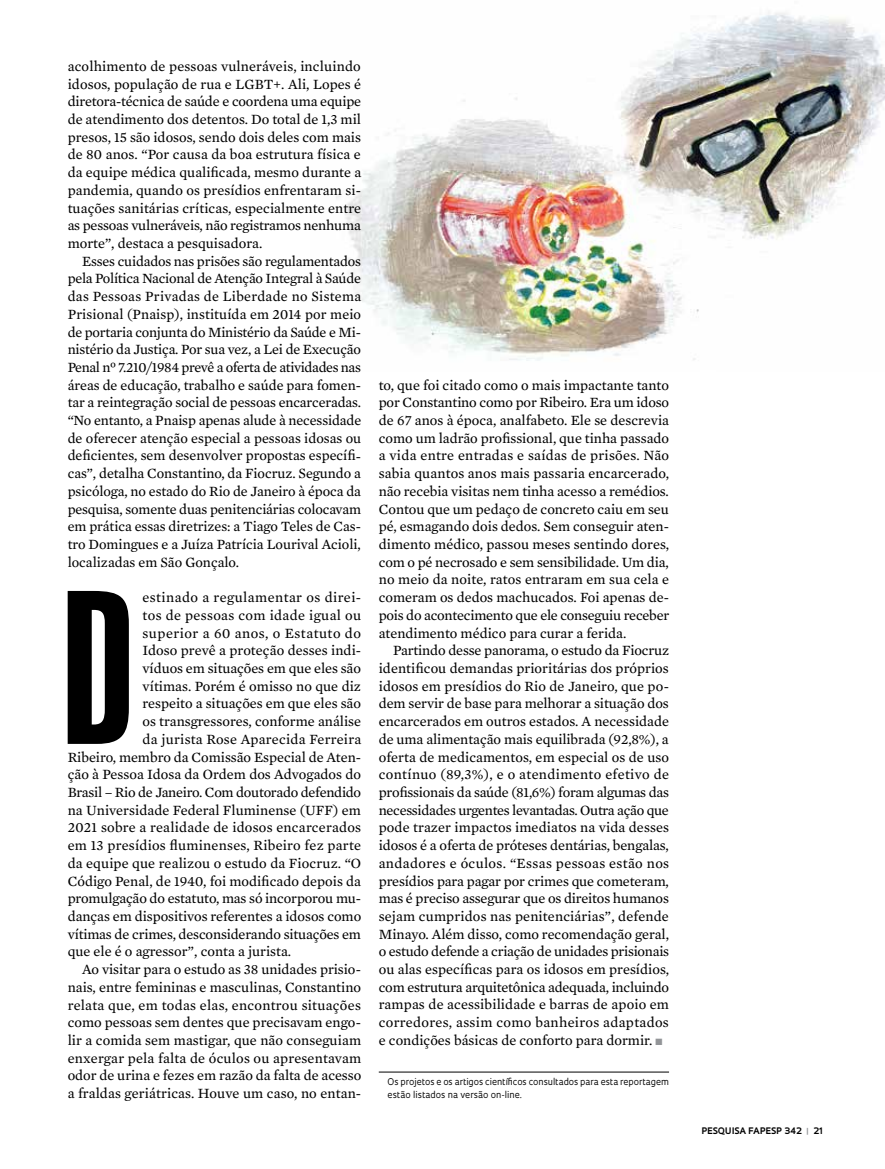
<style>
.page{position:relative;width:885px;height:1169px;background:#fff}
.page>*{position:absolute;margin:0;border:0;box-sizing:border-box;transform-origin:0 0}
.t1{font:195.45px "Swiss 924 BT Regular B";color:#000}
.t2{font:14.4px/17.7px "Mercury Text G2";color:#000;text-align:justify}
.t3{font:14.4px "Mercury Text G2";letter-spacing:-.02em;color:#000}
.t4{font:14.4px "Mercury Text G2";letter-spacing:.02em;color:#000}
.t5{font:14.4px "Mercury Text G2";letter-spacing:.03em;color:#000}
.t6{font:14.4px "Mercury Text G2";letter-spacing:.025em;color:#000}
.t7{font:14.4px "Mercury Text G2";letter-spacing:.035em;color:#000}
.t8{font:9px/13.2px "Oculum";letter-spacing:-.005em;color:#000}
.t9{font:700 8.7px "Oculum";letter-spacing:.015em;color:#000}
.s1{color:#939598}
</style>
<div class="page">
<img style="left:336px;top:12px;width:549px;height:349px">
<hr style="left:379px;top:1071px;width:290px;height:1px;background:#000">
<p class="t2" style="left:68px;top:56px;width:295px">acolhimento de pessoas vulneráveis, incluindo idosos, população de rua e LGBT+. Ali, Lopes é diretora-técnica de saúde e coordena uma equipe de atendimento dos detentos. Do total de 1,3 mil presos, 15 são idosos, sendo dois deles com mais de 80 anos. “Por causa da boa estrutura física e da equipe médica qualificada, mesmo durante a pandemia, quando os presídios enfrentaram si&shy;tuações sanitárias críticas, especialmente entre as pessoas vulneráveis, não registramos nenhuma morte”, destaca a pesquisadora.</p>
<p class="t2" style="left:68px;top:251px;width:295px;text-indent:14px">Esses cuidados nas prisões são regulamentados pela Política Nacional de Atenção Integral à Saúde das Pessoas Privadas de Liberdade no Sistema Prisional (Pnaisp), instituída em 2014 por meio de portaria conjunta do Ministério da Saúde e Mi&shy;nistério da Justiça. Por sua vez, a Lei de Execução Penal nº 7.210/1984 prevê a oferta de atividades nas áreas de educação, trabalho e saúde para fomen&shy;tar a reintegração social de pessoas encarceradas. “No entanto, a Pnaisp apenas alude à necessidade de oferecer atenção especial a pessoas idosas ou deficientes, sem desenvolver propostas específi&shy;cas”, detalha Constantino, da Fiocruz. Segundo a psicóloga, no estado do Rio de Janeiro à época da pesquisa, somente duas penitenciárias colocavam em prática essas diretrizes: a Tiago Teles de Cas&shy;tro Domingues e a Juíza Patrícia Lourival Acioli, localizadas em São Gonçalo.</p>
<h1 class="t1" style="left:61px;top:551px;width:75px">D</h1>
<p class="t5" style="left:143px;top:587px;width:220px">estinado a regulamentar os direi-</p>
<p class="t6" style="left:143px;top:604px;width:220px">tos de pessoas com idade igual ou</p>
<p class="t7" style="left:143px;top:622px;width:220px">superior a 60 anos, o Estatuto do</p>
<p class="t2" style="left:143px;top:641px;width:220px">Idoso prevê a proteção desses indi-</p>
<p class="t2" style="left:143px;top:658px;width:220px">víduos em situações em que eles são</p>
<p class="t2" style="left:143px;top:676px;width:220px">vítimas. Porém é omisso no que diz</p>
<p class="t2" style="left:143px;top:694px;width:220px">respeito a situações em que eles são</p>
<p class="t2" style="left:143px;top:711px;width:220px">os transgressores, conforme análise</p>
<p class="t2" style="left:143px;top:729px;width:220px">da jurista Rose Aparecida Ferreira</p>
<p class="t2" style="left:68px;top:747px;width:295px">Ribeiro, membro da Comissão Especial de Aten-</p>
<p class="t2" style="left:68px;top:765px;width:295px">ção à Pessoa Idosa da Ordem dos Advogados do</p>
<p class="t3" style="left:68px;top:782px;width:295px">Brasil – Rio de Janeiro. Com doutorado defendido</p>
<p class="t2" style="left:68px;top:800px;width:295px">na Universidade Federal Fluminense (UFF) em</p>
<p class="t2" style="left:68px;top:818px;width:295px">2021 sobre a realidade de idosos encarcerados</p>
<p class="t2" style="left:68px;top:835px;width:295px">em 13 presídios fluminenses, Ribeiro fez parte</p>
<p class="t2" style="left:68px;top:853px;width:295px">da equipe que realizou o estudo da Fiocruz. “O</p>
<p class="t2" style="left:68px;top:871px;width:295px">Código Penal, de 1940, foi modificado depois da</p>
<p class="t2" style="left:68px;top:888px;width:295px">promulgação do estatuto, mas só incorporou mu-</p>
<p class="t2" style="left:68px;top:906px;width:295px">danças em dispositivos referentes a idosos como</p>
<p class="t2" style="left:68px;top:924px;width:295px">vítimas de crimes, desconsiderando situações em</p>
<p class="t2" style="left:68px;top:942px;width:225px">que ele é o agressor”, conta a jurista.</p>
<p class="t2" style="left:82px;top:959px;width:280px">Ao visitar para o estudo as 38 unidades prisio-</p>
<p class="t2" style="left:68px;top:977px;width:295px">nais, entre femininas e masculinas, Constantino</p>
<p class="t4" style="left:68px;top:994px;width:295px">relata que, em todas elas, encontrou situações</p>
<p class="t2" style="left:68px;top:1012px;width:295px">como pessoas sem dentes que precisavam engo-</p>
<p class="t2" style="left:68px;top:1030px;width:295px">lir a comida sem mastigar, que não conseguiam</p>
<p class="t2" style="left:68px;top:1048px;width:295px">enxergar pela falta de óculos ou apresentavam</p>
<p class="t2" style="left:68px;top:1066px;width:295px">odor de urina e fezes em razão da falta de acesso</p>
<p class="t2" style="left:68px;top:1083px;width:295px">a fraldas geriátricas. Houve um caso, no entan-</p>
<p class="t2" style="left:379px;top:375px;width:292px">to, que foi citado como o mais impactante tanto por Constantino como por Ribeiro. Era um idoso de 67 anos à época, analfabeto. Ele se descrevia como um ladrão profissional, que tinha passado a vida entre entradas e saídas de prisões. Não sabia quantos anos mais passaria encarcerado, não recebia visitas nem tinha acesso a remédios.<br>Contou que um pedaço de concreto caiu em seu pé, esmagando dois dedos. Sem conseguir aten&shy;dimento médico, passou meses sentindo dores, com o pé necrosado e sem sensibilidade. Um dia, no meio da noite, ratos entraram em sua cela e comeram os dedos machucados. Foi apenas de&shy;pois do acontecimento que ele conseguiu receber atendimento médico para curar a ferida.</p>
<p class="t2" style="left:379px;top:641px;width:292px;text-indent:14px">Partindo desse panorama, o estudo da Fiocruz identificou demandas prioritárias dos próprios idosos em presídios do Rio de Janeiro, que po&shy;dem servir de base para melhorar a situação dos encarcerados em outros estados. A necessidade de uma alimentação mais equilibrada (92,8%), a oferta de medicamentos, em especial os de uso contínuo (89,3%), e o atendimento efetivo de profissionais da saúde (81,6%) foram algumas das necessidades urgentes levantadas. Outra ação que pode trazer impactos imediatos na vida desses idosos é a oferta de próteses dentárias, bengalas, andadores e óculos. “Essas pessoas estão nos presídios para pagar por crimes que cometeram, mas é preciso assegurar que os direitos humanos sejam cumpridos nas penitenciárias”, defende Minayo. Além disso, como recomendação geral, o estudo defende a criação de unidades prisionais ou alas específicas para os idosos em presídios, com estrutura arquitetônica adequada, incluindo rampas de acessibilidade e barras de apoio em corredores, assim como banheiros adaptados e condições básicas de conforto para dormir. <span class="s1">■</span></p>
<p class="t8" style="left:388px;top:1074px;width:283px">Os projetos e os artigos científicos consultados para esta reportagem estão listados na versão on-line.</p>
<p class="t9" style="left:701px;top:1124px;width:123px">PESQUISA FAPESP 342 <span class="s1">|</span> 21</p>
</div>
